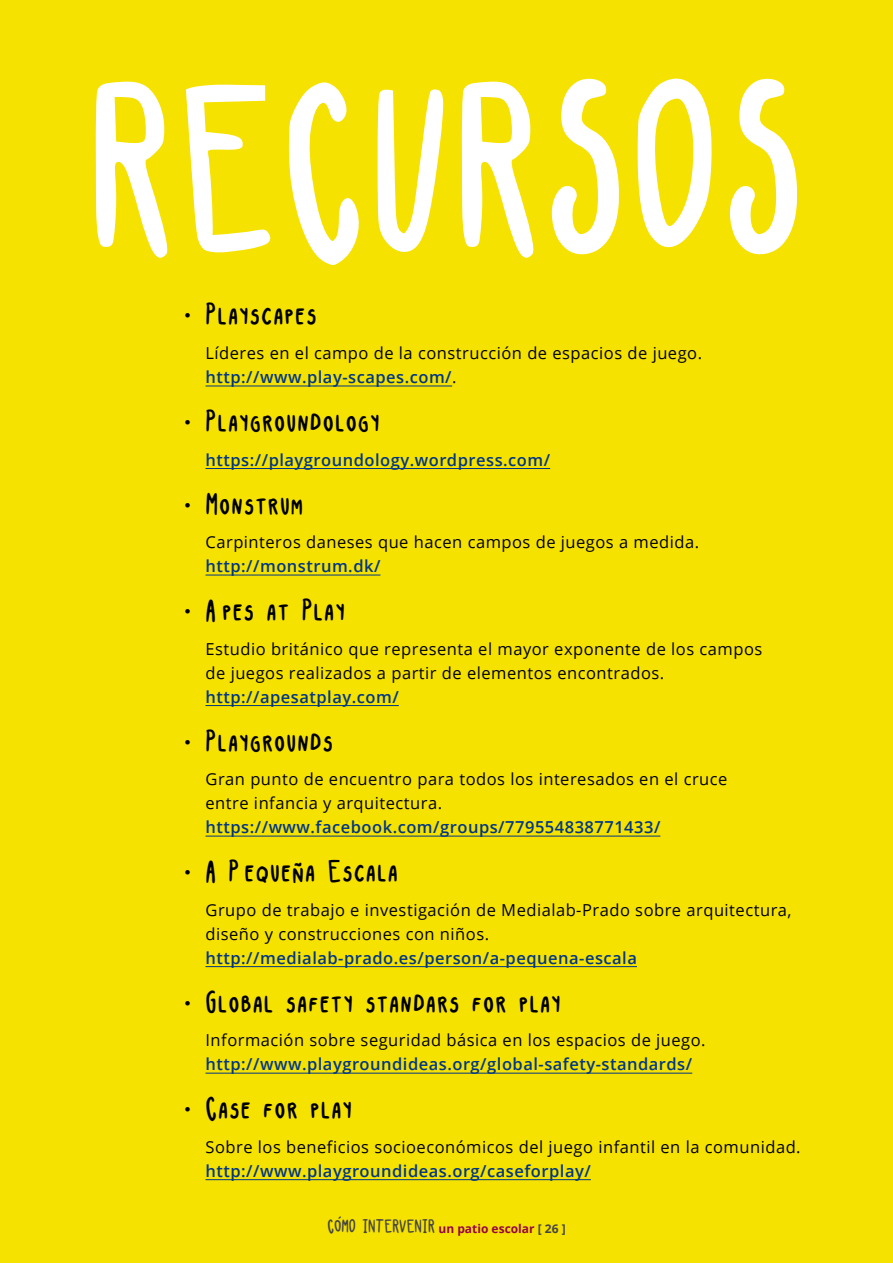
<style>
.page{position:relative;width:893px;height:1263px;background:#f6e200}
.page>*{position:absolute;margin:0;border:0;box-sizing:border-box;transform-origin:0 0}
.t1{font:267px "Kap";letter-spacing:.01em;color:#fff}
.t2{font:36px "Kap";letter-spacing:.03em;color:#000}
.t3{font:21px "Kap";color:#444}
.t4{font:16.5px/24px "Open Sans";letter-spacing:.03em;color:#000}
.t5{font:600 16.5px "Open Sans";letter-spacing:.03em;color:#003687}
.s1{font-family:"Taz Barcelona"}
.s2{font-weight:600;color:#003687}
.s3{font-family:"Open Sans";font-weight:700;font-size:12px;color:#960447}
.s4{font-family:"Open Sans";font-weight:700;font-size:12px}
</style>
<div class="page">
<hr style="left:206px;top:386px;width:246px;height:1px;background:#003687">
<hr style="left:206px;top:468px;width:344px;height:1px;background:#003687">
<hr style="left:206px;top:575px;width:174px;height:1px;background:#003687">
<hr style="left:206px;top:705px;width:193px;height:1px;background:#003687">
<hr style="left:206px;top:836px;width:454px;height:1px;background:#003687">
<hr style="left:206px;top:966px;width:431px;height:1px;background:#003687">
<hr style="left:206px;top:1073px;width:486px;height:1px;background:#003687">
<hr style="left:206px;top:1179px;width:385px;height:1px;background:#003687">
<h1 class="t1" style="left:88px;top:39px;width:719px">RECURSOS</h1>
<h2 class="t2" style="left:184px;top:297px;width:134px"><span class="s1">·</span> Playscapes</h2>
<p class="t4" style="left:206px;top:341px;width:496px">Líderes en el campo de la construcción de espacios de juego. <span class="s2">http://www.play-scapes.com/</span>.</p>
<h2 class="t2" style="left:184px;top:404px;width:197px"><span class="s1">·</span> Playgroundology</h2>
<p class="t5" style="left:206px;top:448px;width:346px">https://playgroundology.wordpress.com/</p>
<h2 class="t2" style="left:184px;top:486px;width:120px"><span class="s1">·</span> Monstrum</h2>
<p class="t4" style="left:206px;top:530px;width:493px">Carpinteros daneses que hacen campos de juegos a medida.</p>
<p class="t5" style="left:206px;top:555px;width:176px">http://monstrum.dk/</p>
<h2 class="t2" style="left:184px;top:593px;width:162px"><span class="s1">·</span> Apes at Play</h2>
<p class="t4" style="left:206px;top:636px;width:558px">Estudio británico que representa el mayor exponente de los campos de juegos realizados a partir de elementos encontrados.</p>
<p class="t5" style="left:206px;top:685px;width:195px">http://apesatplay.com/</p>
<h2 class="t2" style="left:184px;top:723px;width:150px"><span class="s1">·</span> Playgrounds</h2>
<p class="t4" style="left:206px;top:767px;width:523px">Gran punto de encuentro para todos los interesados en el cruce entre infancia y arquitectura.</p>
<p class="t5" style="left:206px;top:816px;width:456px">https://www.facebook.com/groups/779554838771433/</p>
<h2 class="t2" style="left:184px;top:854px;width:215px"><span class="s1">·</span> A Pequeña Escala</h2>
<p class="t4" style="left:206px;top:897px;width:588px">Grupo de trabajo e investigación de Medialab-Prado sobre arquitectura, diseño y construcciones con niños.</p>
<p class="t5" style="left:206px;top:946px;width:433px">http://medialab-prado.es/person/a-pequena-escala</p>
<h2 class="t2" style="left:184px;top:984px;width:378px"><span class="s1">·</span> Global safety standars for play</h2>
<p class="t4" style="left:206px;top:1028px;width:499px">Información sobre seguridad básica en los espacios de juego.</p>
<p class="t5" style="left:206px;top:1053px;width:488px">http://www.playgroundideas.org/global-safety-standards/</p>
<h2 class="t2" style="left:184px;top:1091px;width:169px"><span class="s1">·</span> Case for play</h2>
<p class="t4" style="left:206px;top:1134px;width:594px">Sobre los beneficios socioeconómicos del juego infantil en la comunidad.</p>
<p class="t5" style="left:206px;top:1159px;width:387px">http://www.playgroundideas.org/caseforplay/</p>
<p class="t3" style="left:327px;top:1216px;width:240px">CÓMO INTERVENIR <span class="s3">un patio escolar</span> <span class="s4">[ 26 ]</span></p>
</div>
